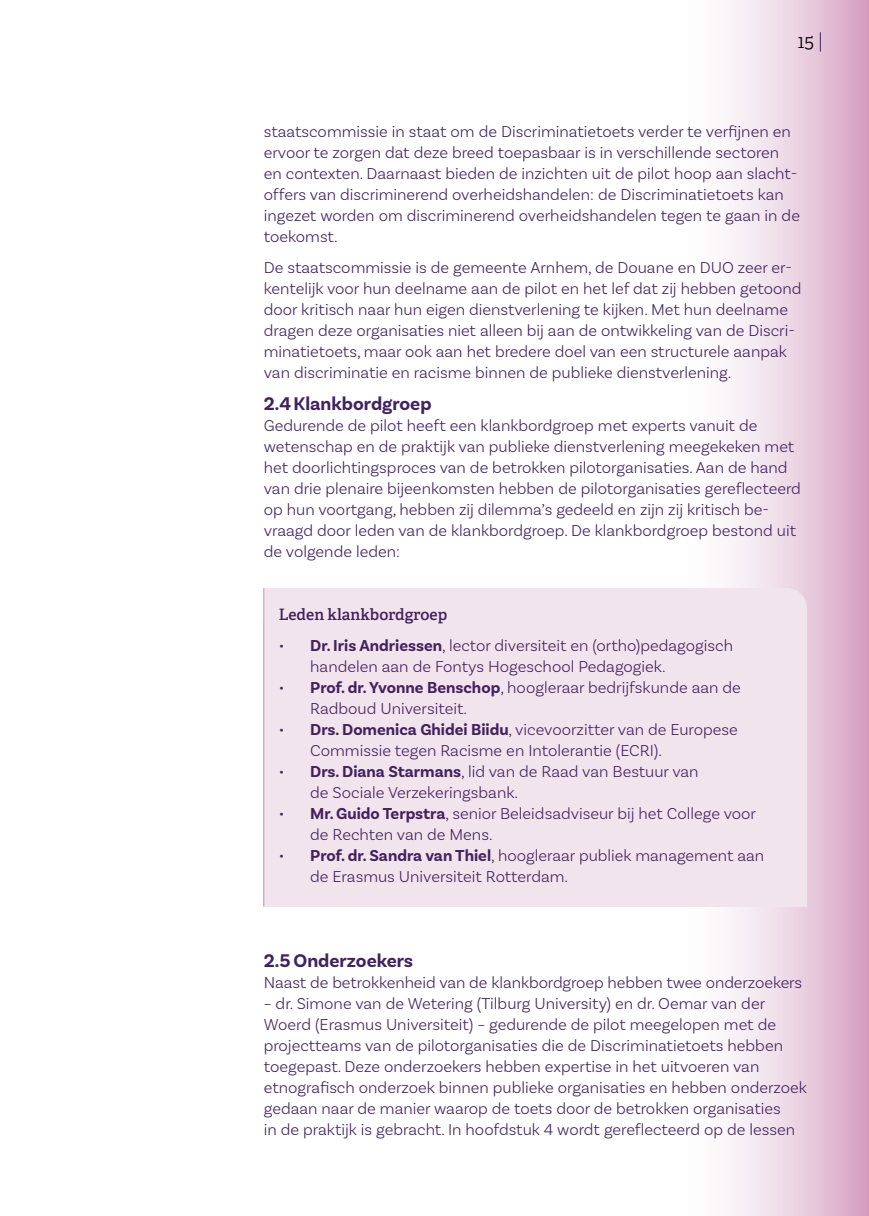
<style>
.page{position:relative;width:869px;height:1216px;background:#fff}
.page>*{position:absolute;margin:0;border:0;box-sizing:border-box;transform-origin:0 0}
.t1{font:700 19.25px "Basic Sans";color:#42215f}
.t2{font:300 19.25px "Adelle";color:#000}
.t3{font:300 16.62px/21px "Basic Sans";color:#42215f}
.t4{font:600 15.75px "Adelle";color:#42215f}
.s1{font-weight:700}
</style>
<div class="page">
<div style="left:667px;top:0;width:201px;height:1215px;background:linear-gradient(to right,#fff,#daaac8)"></div>
<svg style="left:819px;top:32px;width:1px;height:20px"></svg>
<div style="left:264px;top:588px;width:542px;height:31px;background:#f2e4ed"></div>
<hr style="left:263px;top:588px;width:1px;height:35px;background:#d18eb7">
<div style="left:264px;top:619px;width:542px;height:287px;background:#f2e4ed"></div>
<hr style="left:263px;top:619px;width:1px;height:287px;background:#d18eb7">
<p class="t2" style="left:797px;top:29px;width:18px">15</p>
<p class="t3" style="left:264px;top:120px;width:537px">staatscommissie in staat om de Discriminatietoets verder te verfijnen en ervoor te zorgen dat deze breed toepasbaar is in verschillende sectoren en contexten. Daarnaast bieden de inzichten uit de pilot hoop aan slacht&shy;offers van discriminerend overheidshandelen: de Discriminatietoets kan ingezet worden om discriminerend overheidshandelen tegen te gaan in de toekomst.</p>
<p class="t3" style="left:264px;top:257px;width:539px">De staatscommissie is de gemeente Arnhem, de Douane en DUO zeer er&shy;kentelijk voor hun deelname aan de pilot en het lef dat zij hebben getoond door kritisch naar hun eigen dienstverlening te kijken. Met hun deelname dragen deze organisaties niet alleen bij aan de ontwikkeling van de Discri&shy;minatietoets, maar ook aan het bredere doel van een structurele aanpak van discriminatie en racisme binnen de publieke dienstverlening.</p>
<p class="t1" style="left:264px;top:391px;width:169px">2.4Klankbordgroep</p>
<p class="t3" style="left:264px;top:414px;width:538px">Gedurende de pilot heeft een klankbordgroep met experts vanuit de wetenschap en de praktijk van publieke dienstverlening meegekeken met het doorlichtingsproces van de betrokken pilotorganisaties. Aan de hand van drie plenaire bijeenkomsten hebben de pilotorganisaties gereflecteerd op hun voortgang, hebben zij dilemma’s gedeeld en zijn zij kritisch be&shy;vraagd door leden van de klankbordgroep. De klankbordgroep bestond uit de volgende leden:</p>
<p class="t4" style="left:278px;top:604px;width:170px">Leden klankbordgroep</p>
<p class="t3" style="left:310px;top:635px;width:424px;text-indent:-32px">• <span class="s1">Dr. Iris Andriessen</span>, lector diversiteit en (ortho)pedagogisch handelen aan de Fontys Hogeschool Pedagogiek.</p>
<p class="t3" style="left:310px;top:677px;width:432px;text-indent:-32px">• <span class="s1">Prof. dr. Yvonne Benschop</span>, hoogleraar bedrijfskunde aan de<br>Radboud Universiteit.</p>
<p class="t3" style="left:310px;top:719px;width:429px;text-indent:-32px">• <span class="s1">Drs. Domenica Ghidei Biidu</span>, vicevoorzitter van de Europese<br>Commissie tegen Racisme en Intolerantie (ECRI).</p>
<p class="t3" style="left:310px;top:761px;width:390px;text-indent:-32px">• <span class="s1">Drs. Diana Starmans</span>, lid van de Raad van Bestuur van de Sociale Verzekeringsbank.</p>
<p class="t3" style="left:310px;top:803px;width:447px;text-indent:-32px">• <span class="s1">Mr. Guido Terpstra</span>, senior Beleidsadviseur bij het College voor de Rechten van de Mens.</p>
<p class="t3" style="left:310px;top:845px;width:455px;text-indent:-32px">• <span class="s1">Prof. dr. Sandra van Thiel</span>, hoogleraar publiek management aan de Erasmus Universiteit Rotterdam.</p>
<p class="t1" style="left:264px;top:948px;width:151px">2.5 Onderzoekers</p>
<p class="t3" style="left:264px;top:971px;width:539px">Naast de betrokkenheid van de klankbordgroep hebben twee onderzoekers</p>
<p class="t3" style="left:264px;top:992px;width:544px">– dr. Simone van de Wetering (Tilburg University) en dr. Oemar van der Woerd (Erasmus Universiteit) – gedurende de pilot meegelopen met de projectteams van de pilotorganisaties die de Discriminatietoets hebben toegepast. Deze onderzoekers hebben expertise in het uitvoeren van etnografisch onderzoek binnen publieke organisaties en hebben onderzoek gedaan naar de manier waarop de toets door de betrokken organisaties<br>in de praktijk is gebracht. In hoofdstuk 4 wordt gereflecteerd op de lessen</p>
</div>
